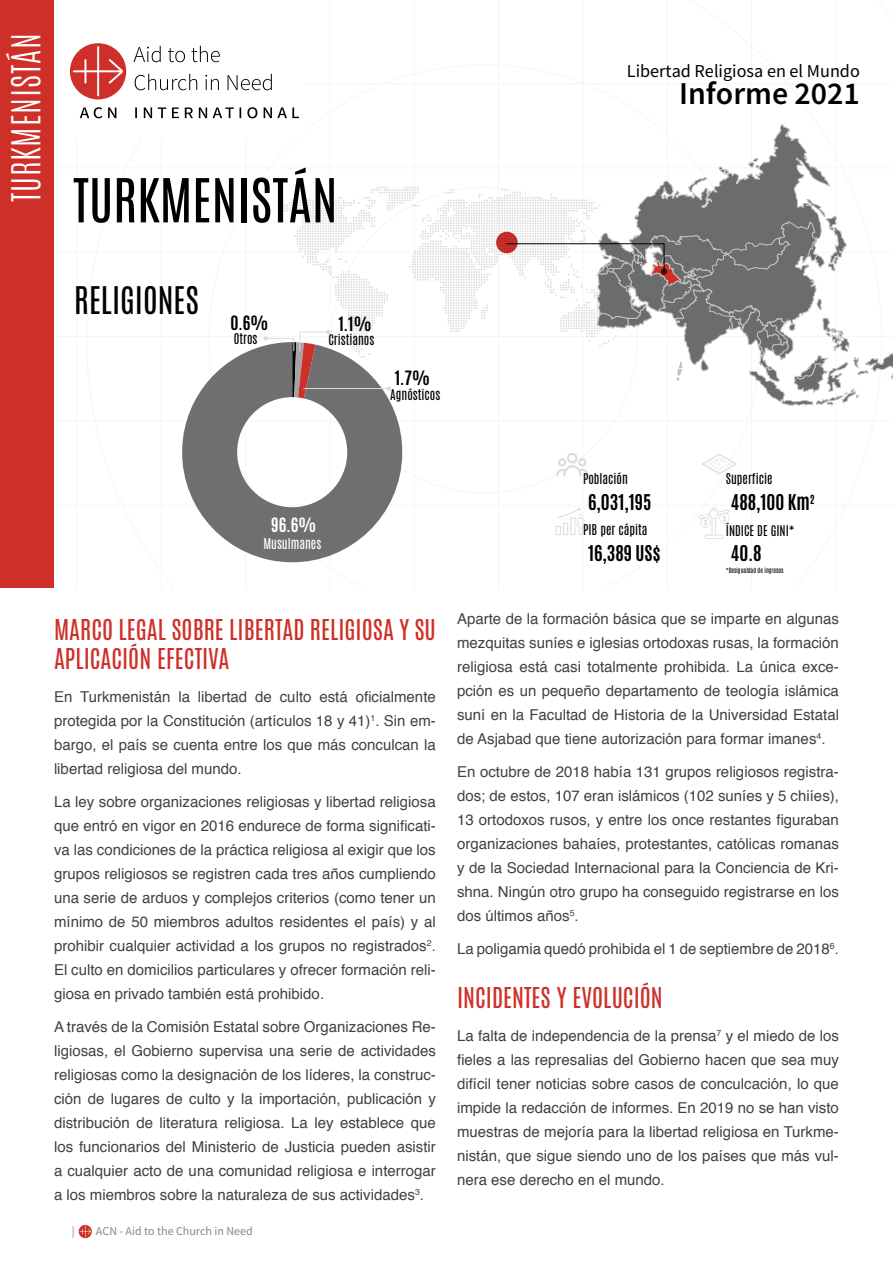
<style>
.page{position:relative;width:893px;height:1263px;background:#fff}
.page>*{position:absolute;margin:0;border:0;box-sizing:border-box;transform-origin:0 0}
.t1{font:51.45px "Antonio";color:#000}
.t2{font:300 33.3px "Antonio";letter-spacing:.025em;color:#fff}
.t3{font:600 31.8px "Source Sans Pro";color:#000}
.t4{font:31.8px "Antonio";color:#000}
.t5{font:24px/28.8px "Antonio";color:#ce3029}
.t6{font:700 18.15px "Antonio";color:#000}
.t7{font:18.15px "Source Sans Pro";color:#000}
.t8{font:700 16.5px "Antonio";color:#000}
.t9{font:700 16.5px "Antonio";color:#fff}
.t10{font:15px/24px "Helvetica";color:#3d4340;text-align:justify}
.t11{font:12.45px "Antonio";color:#000}
.t12{font:12.45px "Antonio";color:#fff}
.t13{font:12px "Source Sans Pro";color:#878787}
.t14{font:6px "Antonio";color:#000}
</style>
<div class="page">
<svg style="left:79px;top:1225px;width:12px;height:12px"></svg>
<hr style="left:77px;top:0;width:1px;height:590px;background:#ededed">
<hr style="left:161px;top:0;width:1px;height:590px;background:#ededed">
<hr style="left:245px;top:0;width:1px;height:590px;background:#ededed">
<hr style="left:330px;top:0;width:1px;height:590px;background:#ededed">
<hr style="left:414px;top:0;width:1px;height:590px;background:#ededed">
<hr style="left:498px;top:0;width:1px;height:590px;background:#ededed">
<hr style="left:583px;top:0;width:1px;height:590px;background:#ededed">
<hr style="left:667px;top:0;width:1px;height:590px;background:#ededed">
<hr style="left:751px;top:0;width:1px;height:590px;background:#ededed">
<hr style="left:835px;top:0;width:1px;height:590px;background:#ededed">
<hr style="left:12px;top:83px;width:881px;height:1px;background:#ededed">
<hr style="left:12px;top:168px;width:881px;height:1px;background:#ededed">
<hr style="left:12px;top:252px;width:881px;height:1px;background:#ededed">
<hr style="left:12px;top:336px;width:881px;height:1px;background:#ededed">
<hr style="left:12px;top:421px;width:881px;height:1px;background:#ededed">
<hr style="left:12px;top:505px;width:881px;height:1px;background:#ededed">
<div style="left:0;top:0;width:54px;height:587px;background:#ce3029"></div>
<div style="left:55px;top:0;width:250px;height:137px;background:#fff"></div>
<svg style="left:134px;top:46px;width:165px;height:72px"></svg>
<svg style="left:80px;top:107px;width:36px;height:11px"></svg>
<div style="left:70px;top:43px;width:56px;height:56px;background:#ce3029;border-radius:50%"></div>
<svg style="left:73px;top:46px;width:50px;height:50px"></svg>
<svg style="left:556px;top:453px;width:33px;height:24px"></svg>
<svg style="left:556px;top:508px;width:28px;height:28px"></svg>
<svg style="left:698px;top:507px;width:32px;height:32px"></svg>
<svg style="left:702px;top:454px;width:35px;height:20px"></svg>
<svg style="left:172px;top:346px;width:241px;height:227px"></svg>
<svg style="left:263px;top:124px;width:630px;height:281px"></svg>
<hr style="left:303px;top:388px;width:86px;height:1px;background:#dbdce2">
<h2 class="t2" style="left:3px;top:202px;width:170px;rotate:-90deg">TURKMENISTÁN</h2>
<h1 class="t1" style="left:73px;top:163px;width:266px">TURKMENISTÁN</h1>
<h3 class="t4" style="left:74px;top:277px;width:126px">RELIGIONES</h3>
<p class="t8" style="left:230px;top:310px;width:39px">0.6%</p>
<p class="t11" style="left:234px;top:330px;width:25px">Otros</p>
<p class="t8" style="left:339px;top:311px;width:34px">1.1%</p>
<p class="t11" style="left:328px;top:331px;width:47px">Cristianos</p>
<p class="t8" style="left:395px;top:366px;width:37px">1.7%</p>
<p class="t11" style="left:390px;top:385px;width:51px">Agnósticos</p>
<p class="t7" style="left:627px;top:60px;width:234px">Libertad Religiosa en el Mundo</p>
<h3 class="t3" style="left:679px;top:73px;width:182px">Informe 2021</h3>
<p class="t9" style="left:271px;top:513px;width:47px">96.6%</p>
<p class="t12" style="left:263px;top:535px;width:59px">Musulmanes</p>
<h3 class="t5" style="left:54px;top:615px;width:383px">MARCO LEGAL SOBRE LIBERTAD RELIGIOSA Y SU<br>APLICACIÓN EFECTIVA</h3>
<p class="t10" style="left:54px;top:685px;width:383px">En Turkmenistán la libertad de culto está oficialmente protegida por la Constitución (artículos 18 y 41)<sup>1</sup>. Sin em&shy;bargo, el país se cuenta entre los que más conculcan la libertad religiosa del mundo.</p>
<p class="t10" style="left:54px;top:790px;width:383px">La ley sobre organizaciones religiosas y libertad religiosa que entró en vigor en 2016 endurece de forma significati&shy;va las condiciones de la práctica religiosa al exigir que los grupos religiosos se registren cada tres años cumpliendo una serie de arduos y complejos criterios (como tener un mínimo de 50 miembros adultos residentes el país) y al prohibir cualquier actividad a los grupos no registrados<sup>2</sup>.<br>El culto en domicilios particulares y ofrecer formación reli&shy;giosa en privado también está prohibido.</p>
<p class="t10" style="left:54px;top:1015px;width:383px">A través de la Comisión Estatal sobre Organizaciones Re&shy;ligiosas, el Gobierno supervisa una serie de actividades religiosas como la designación de los líderes, la construc&shy;ción de lugares de culto y la importación, publicación y distribución de literatura religiosa. La ley establece que los funcionarios del Ministerio de Justicia pueden asistir a cualquier acto de una comunidad religiosa e interrogar a los miembros sobre la naturaleza de sus actividades<sup>3</sup>.</p>
<p class="t13" style="left:72px;top:1223px;width:4px">|</p>
<p class="t13" style="left:96px;top:1223px;width:158px">ACN - Aid to the Church in Need</p>
<p class="t11" style="left:583px;top:470px;width:46px">Población</p>
<p class="t6" style="left:588px;top:488px;width:65px">6,031,195</p>
<p class="t11" style="left:583px;top:521px;width:66px">PIB per cápita</p>
<p class="t6" style="left:588px;top:539px;width:74px">16,389 US$</p>
<p class="t11" style="left:726px;top:470px;width:48px">Superficie</p>
<p class="t6" style="left:731px;top:488px;width:85px">488,100 Km<sup>2</sup></p>
<p class="t11" style="left:726px;top:521px;width:70px">ÍNDICE DE GINI*</p>
<p class="t14" style="left:726px;top:565px;width:59px">*Desigualdad de ingresos</p>
<p class="t6" style="left:731px;top:540px;width:32px">40.8</p>
<p class="t10" style="left:457px;top:607px;width:383px">Aparte de la formación básica que se imparte en algunas mezquitas suníes e iglesias ortodoxas rusas, la formación religiosa está casi totalmente prohibida. La única exce&shy;pción es un pequeño departamento de teología islámica suní en la Facultad de Historia de la Universidad Estatal de Asjabad que tiene autorización para formar imanes<sup>4</sup>.</p>
<p class="t10" style="left:457px;top:760px;width:383px">En octubre de 2018 había 131 grupos religiosos registra&shy;dos; de estos, 107 eran islámicos (102 suníes y 5 chiíes), 13 ortodoxos rusos, y entre los once restantes figuraban organizaciones bahaíes, protestantes, católicas romanas y de la Sociedad Internacional para la Conciencia de Kri&shy;shna. Ningún otro grupo ha conseguido registrarse en los dos últimos años<sup>5</sup>.</p>
<p class="t10" style="left:457px;top:937px;width:383px">La poligamia quedó prohibida el 1 de septiembre de 2018<sup>6</sup>.</p>
<h3 class="t5" style="left:457px;top:983px;width:207px">INCIDENTES Y EVOLUCIÓN</h3>
<p class="t10" style="left:457px;top:1024px;width:383px">La falta de independencia de la prensa<sup>7</sup> y el miedo de los fieles a las represalias del Gobierno hacen que sea muy difícil tener noticias sobre casos de conculcación, lo que impide la redacción de informes. En 2019 no se han visto muestras de mejoría para la libertad religiosa en Turkme&shy;nistán, que sigue siendo uno de los países que más vul&shy;nera ese derecho en el mundo.</p>
</div>
